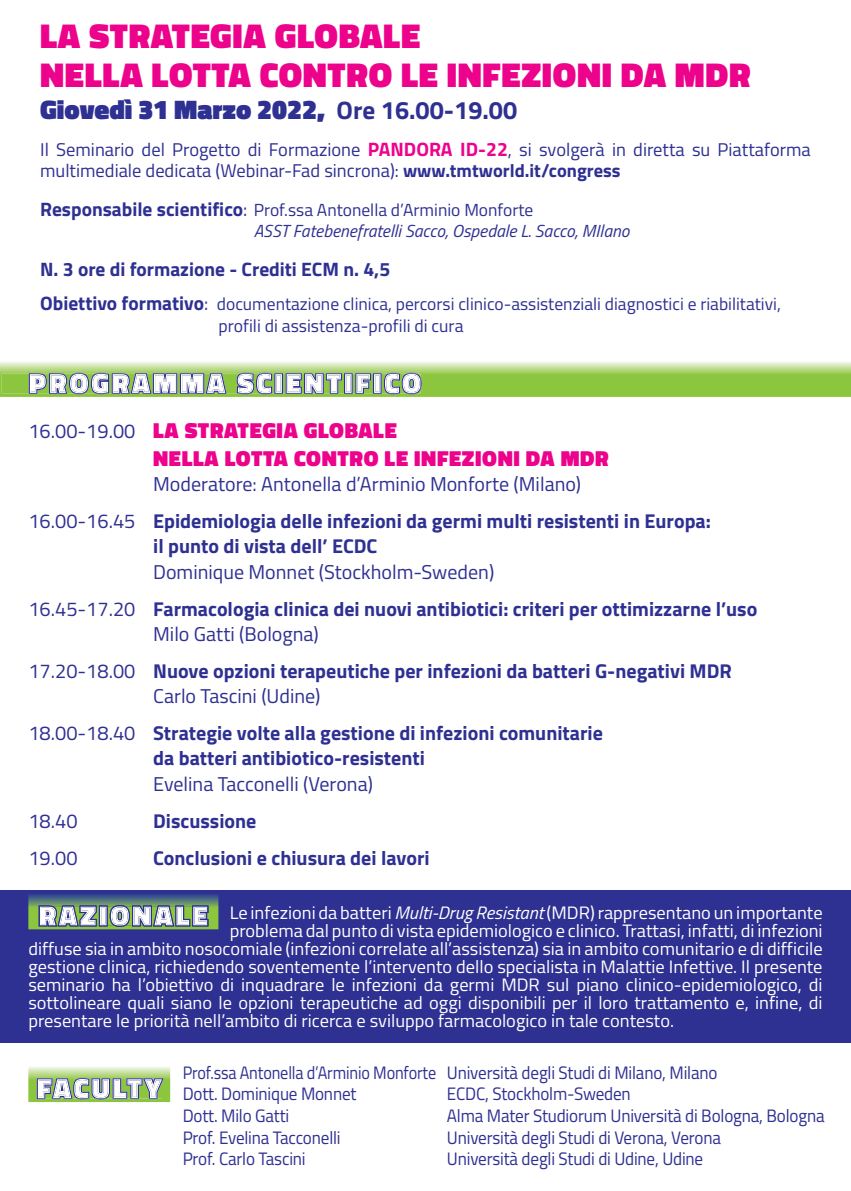
<style>
.page{position:relative;width:851px;height:1191px;background:#fff}
.page>*{position:absolute;margin:0;border:0;box-sizing:border-box;transform-origin:0 0}
.t1{font:900 35px/38.8px "Cairo";letter-spacing:.02em;color:#ed028c}
.t2{font:900 28px "Cairo";letter-spacing:.11em;color:#fff}
.t3{font:900 27.2px "Cairo";color:#2e3092}
.t4{font:900 22px/27.8px "Cairo";letter-spacing:.03em;color:#ed028c}
.t5{font:700 20px/36.8px "Cairo";color:#2e3092}
.t6{font:20px "Cairo";color:#2e3092}
.t7{font:700 19.4px "Cairo";color:#2e3092}
.t8{font:18.4px/21.4px "Cairo";color:#2e3092}
.t9{font:18px "Cairo";color:#fff}
.t10{font:18px "Cairo";letter-spacing:-.01em;color:#2e3092;scale:.95 1}
.t11{font:18px/21.6px "Cairo";letter-spacing:-.01em;color:#2e3092;scale:.9 1}
.t12{font:17.6px "Cairo";color:#2e3092}
.t13{font:italic 17.4px/21px "Cairo";color:#2e3092}
.t14{font:17.4px "Cairo";color:#2e3092}
.s1{font-weight:700;font-size:25.2px}
.s2{font-weight:700;font-size:19.4px;color:#ed028c}
.s3{font-weight:700}
.s4{font-weight:700;font-style:normal;font-size:19.4px}
.s5{font-style:normal;font-size:19.4px}
.s6{font-style:normal}
.s7{font-weight:700;font-size:19.4px}
.s8{font-size:19.4px}
.s9{font-weight:400;font-size:20px;color:#2e3092}
.s10{font-weight:400}
.s11{font-style:italic}
</style>
<div class="page">
<div style="left:0;top:890px;width:850px;height:152px;background:#2e3092"></div>
<svg style="left:28px;top:894px;width:190px;height:35px"></svg>
<svg style="left:0;top:361px;width:850px;height:36px;background:#98bf6f"></svg>
<svg style="left:28px;top:1067px;width:142px;height:35px;background:#8eae7a"></svg>
<h1 class="t1" style="left:40px;top:16px;width:712px">LA STRATEGIA GLOBALE<br>NELLA LOTTA CONTRO LE INFEZIONI DA MDR</h1>
<h3 class="t3" style="left:40px;top:87px;width:478px">Giovedì 31 Marzo 2022, <span class="s1">Ore 16.00-19.00</span></h3>
<p class="t8" style="left:40px;top:139px;width:772px">Il Seminario del Progetto di Formazione <span class="s2">PANDORA ID-22</span>, si svolgerà in diretta su Piattaforma multimediale dedicata (Webinar-Fad sincrona): <span class="s3">www.tmtworld.it/congress</span></p>
<p class="t13" style="left:254px;top:198px;width:377px;text-indent:-213px"><span class="s4">Responsabile scientifico</span><span class="s5">:</span> <span class="s6">Prof.ssa Antonella d’Arminio Monforte<br></span>ASST Fatebenefratelli Sacco, Ospedale L. Sacco, MIlano</p>
<p class="t7" style="left:40px;top:253px;width:351px">N. 3 ore di formazione - Crediti ECM n. 4,5</p>
<p class="t14" style="left:40px;top:291px;width:742px"><span class="s7">Obiettivo formativo</span><span class="s8">:</span> documentazione clinica, percorsi clinico-assistenziali diagnostici e riabilitativi,</p>
<p class="t12" style="left:219px;top:312px;width:246px">profili di assistenza-profili di cura</p>
<h2 class="t2" style="left:29px;top:360px;width:393px">PROGRAMMA SCIENTIFICO</h2>
<p class="t4" style="left:153px;top:416px;width:457px;text-indent:-125px"><span class="s9">16.00-19.00</span> LA STRATEGIA GLOBALE<br>NELLA LOTTA CONTRO LE INFEZIONI DA MDR</p>
<p class="t5" style="left:28px;top:465px;width:684px;text-align:center"><span class="s10">Moderatore: Antonella d’Arminio Monforte (Milano)<br>16.00-16.45</span> Epidemiologia delle infezioni da germi multi resistenti in Europa:</p>
<p class="t5" style="left:153px;top:528px;width:226px">il punto di vista dell’ ECDC</p>
<p class="t5" style="left:28px;top:553px;width:730px;text-indent:125px"><span class="s10">Dominique Monnet (Stockholm-Sweden)<br>16.45-17.20</span> Farmacologia clinica dei nuovi antibiotici: criteri per ottimizzarne l’uso</p>
<p class="t5" style="left:28px;top:615px;width:705px;text-indent:125px"><span class="s10">Milo Gatti (Bologna)<br>17.20-18.00</span> Nuove opzioni terapeutiche per infezioni da batteri G-negativi MDR</p>
<p class="t5" style="left:28px;top:678px;width:576px;text-indent:125px"><span class="s10">Carlo Tascini (Udine)<br>18.00-18.40</span> Strategie volte alla gestione di infezioni comunitarie</p>
<p class="t5" style="left:153px;top:740px;width:273px">da batteri antibiotico-resistenti</p>
<p class="t6" style="left:153px;top:769px;width:221px">Evelina Tacconelli (Verona)</p>
<p class="t6" style="left:28px;top:806px;width:51px">18.40</p>
<p class="t5" style="left:153px;top:802px;width:105px">Discussione</p>
<p class="t6" style="left:28px;top:843px;width:51px">19.00</p>
<p class="t5" style="left:153px;top:839px;width:278px">Conclusioni e chiusura dei lavori</p>
<p class="t9" style="left:230px;top:899px;width:594px">Le infezioni da batteri <span class="s11">Multi-Drug Resistant</span> (MDR) rappresentano un importante</p>
<p class="t9" style="left:230px;top:917px;width:594px">problema dal punto di vista epidemiologico e clinico. Trattasi, infatti, di infezioni</p>
<p class="t9" style="left:28px;top:935px;width:795px">diffuse sia in ambito nosocomiale (infezioni correlate all’assistenza) sia in ambito comunitario e di difficile</p>
<p class="t9" style="left:28px;top:953px;width:795px">gestione clinica, richiedendo soventemente l’intervento dello specialista in Malattie Infettive. Il presente</p>
<p class="t9" style="left:28px;top:971px;width:795px">seminario ha l’obiettivo di inquadrare le infezioni da germi MDR sul piano clinico-epidemiologico, di</p>
<p class="t9" style="left:28px;top:989px;width:795px">sottolineare quali siano le opzioni terapeutiche ad oggi disponibili per il loro trattamento e, infine, di</p>
<p class="t9" style="left:28px;top:1007px;width:647px">presentare le priorità nell’ambito di ricerca e sviluppo farmacologico in tale contesto.</p>
<h2 class="t2" style="left:39px;top:892px;width:170px">RAZIONALE</h2>
<h2 class="t2" style="left:37px;top:1065px;width:126px">FACULTY</h2>
<p class="t11" style="left:183px;top:1061px;width:595px">Prof.ssa Antonella d’Arminio Monforte Università degli Studi di Milano, Milano<br>Dott. Dominique Monnet</p>
<p class="t10" style="left:447px;top:1081px;width:195px">ECDC, Stockholm-Sweden</p>
<p class="t10" style="left:183px;top:1102px;width:114px">Dott. Milo Gatti</p>
<p class="t10" style="left:447px;top:1102px;width:399px">Alma Mater Studiorum Università di Bologna, Bologna</p>
<p class="t10" style="left:183px;top:1124px;width:168px">Prof. Evelina Tacconelli</p>
<p class="t10" style="left:447px;top:1124px;width:290px">Università degli Studi di Verona, Verona</p>
<p class="t10" style="left:183px;top:1145px;width:131px">Prof. Carlo Tascini</p>
<p class="t10" style="left:447px;top:1145px;width:271px">Università degli Studi di Udine, Udine</p>
</div>
